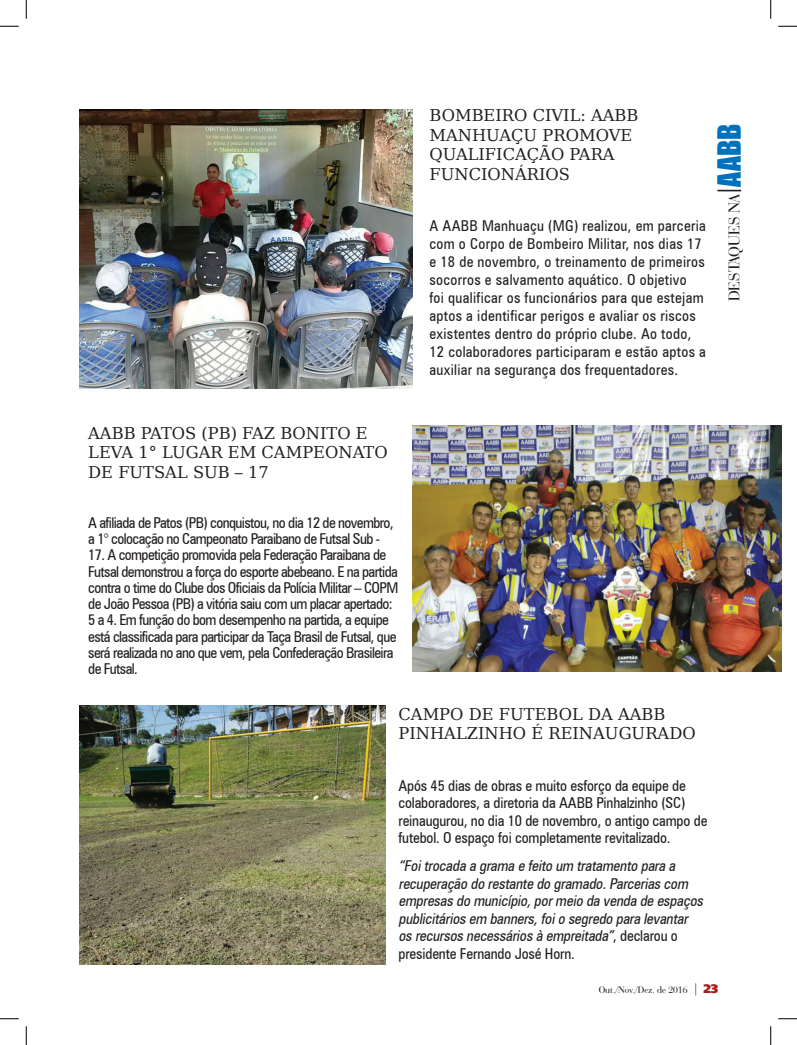
<style>
.page{position:relative;width:797px;height:1045px;background:#fff}
.page>*{position:absolute;margin:0;border:0;box-sizing:border-box;transform-origin:0 0}
.t1{font:29.38px "Impact";color:#0072bc}
.t2{font:16.38px "Bauer Bodoni BT";color:#231f20}
.t3{font:16.25px/19.5px "Bitstream Vera Serif";color:#231f20}
.t4{font:condensed 15px/16.2px "Zurich BT";letter-spacing:-.04em;color:#231f20}
.t5{font:condensed 15px/18px "Zurich BT";letter-spacing:.02em;color:#231f20}
.t6{font:italic condensed 15px/17.5px "Zurich BT";color:#231f20}
.t7{font:condensed 15px/17.5px "Zurich BT";letter-spacing:-.01em;color:#231f20}
.t8{font:900 12.5px "Frutiger 95";color:#a61c1f}
.t9{font:10px "Bauer Bodoni BT";color:#231f20}
.s1{font-style:normal}
</style>
<div class="page">
<svg style="left:695px;top:983px;width:1px;height:12px"></svg>
<img style="left:79px;top:109px;width:333px;height:279px">
<img style="left:412px;top:426px;width:369px;height:245px">
<svg style="left:717px;top:190px;width:24px;height:1px"></svg>
<img style="left:79px;top:705px;width:306px;height:259px">
<svg style="left:0;top:25px;width:19px;height:2px"></svg>
<svg style="left:778px;top:25px;width:19px;height:2px"></svg>
<svg style="left:0;top:1018px;width:19px;height:1px"></svg>
<svg style="left:778px;top:1018px;width:19px;height:1px"></svg>
<svg style="left:25px;top:0;width:2px;height:19px"></svg>
<svg style="left:25px;top:1026px;width:2px;height:19px"></svg>
<svg style="left:770px;top:0;width:1px;height:19px"></svg>
<svg style="left:770px;top:1026px;width:1px;height:19px"></svg>
<p class="t3" style="left:429px;top:106px;width:210px">BOMBEIRO CIVIL: AABB<br>MANHUAÇU PROMOVE<br>QUALIFICAÇÃO PARA<br>FUNCIONÁRIOS</p>
<p class="t5" style="left:429px;top:217px;width:278px">A AABB Manhuaçu (MG) realizou, em parceria com o Corpo de Bombeiro Militar, nos dias 17 e 18 de novembro, o treinamento de primeiros socorros e salvamento aquático. O objetivo<br>foi qualificar os funcionários para que estejam aptos a identificar perigos e avaliar os riscos existentes dentro do próprio clube. Ao todo, 12 colaboradores participaram e estão aptos a auxiliar na segurança dos frequentadores.</p>
<h1 class="t1" style="left:706px;top:186px;width:64px;rotate:-90deg">AABB</h1>
<p class="t2" style="left:724px;top:301px;width:110px;rotate:-90deg">DESTAQUES NA</p>
<p class="t3" style="left:88px;top:423px;width:301px">AABB PATOS (PB) FAZ BONITO E<br>LEVA 1° LUGAR EM CAMPEONATO<br>DE FUTSAL SUB – 17</p>
<p class="t4" style="left:88px;top:514px;width:307px">A afiliada de Patos (PB) conquistou, no dia 12 de novembro, a 1° colocação no Campeonato Paraibano de Futsal Sub -</p>
<p class="t4" style="left:88px;top:547px;width:312px">17. A competição promovida pela Federação Paraibana de Futsal demonstrou a força do esporte abebeano. E na partida contra o time do Clube dos Oficiais da Polícia Militar – COPM de João Pessoa (PB) a vitória saiu com um placar apertado:<br>5 a 4. Em função do bom desempenho na partida, a equipe está classificada para participar da Taça Brasil de Futsal, que será realizada no ano que vem, pela Confederação Brasileira de Futsal.</p>
<p class="t3" style="left:398px;top:704px;width:299px">CAMPO DE FUTEBOL DA AABB<br>PINHALZINHO É REINAUGURADO</p>
<p class="t7" style="left:398px;top:776px;width:310px">Após 45 dias de obras e muito esforço da equipe de colaboradores, a diretoria da AABB Pinhalzinho (SC) reinaugurou, no dia 10 de novembro, o antigo campo de futebol. O espaço foi completamente revitalizado.</p>
<p class="t6" style="left:398px;top:857px;width:309px">“Foitrocada a grama e feito um tratamento para a recuperação do restante do gramado.Parcerias com empresas do município,pormeio da venda de espaços publicitários em banners,foio segredo para levantar os recursos necessários à empreitada”<span class="s1">, d e c l a r o u o presidente Fernando José Horn.</span></p>
<p class="t9" style="left:598px;top:983px;width:90px">Out./Nov./Dez. de 2016</p>
<p class="t8" style="left:703px;top:980px;width:16px">23</p>
</div>
